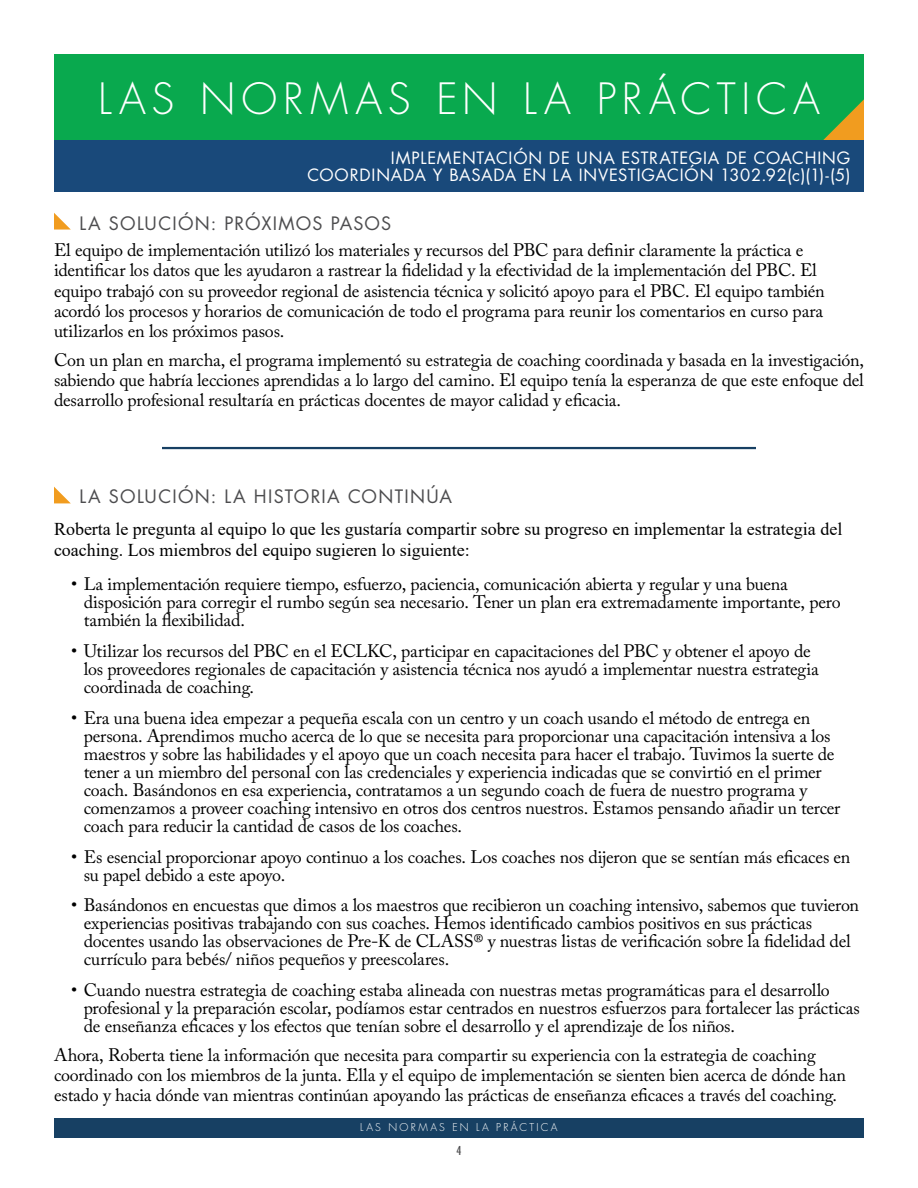
<style>
.page{position:relative;width:918px;height:1188px;background:#fff}
.page>*{position:absolute;margin:0;border:0;box-sizing:border-box;transform-origin:0 0}
.t1{font:300 42px "Futura Std";letter-spacing:.14em;color:#fff}
.t2{font:18px/18px "Adobe Caslon Pro";letter-spacing:-.015em;color:#000}
.t3{font:18px/21.6px "Times New Roman";color:#000}
.t4{font:18px "Futura Std";letter-spacing:.07em;color:#4d4d4f}
.t5{font:16.5px/16.5px "Futura Std";letter-spacing:.045em;color:#fff;text-align:right}
.t6{font:condensed 12px "Futura Std";color:#4d4d4f}
.t7{font:300 10.5px "Futura Std";letter-spacing:.215em;color:#fff}
</style>
<div class="page">
<div style="left:54px;top:54px;width:810px;height:87px;background:#09a94e"></div>
<div style="left:54px;top:100px;width:41px;height:41px;background:#09a94e"></div>
<div style="left:54px;top:1118px;width:810px;height:19px;background:#174063"></div>
<hr style="left:162px;top:447px;width:594px;height:2px;background:#174063">
<div style="left:54px;top:141px;width:810px;height:51px;background:#19497a"></div>
<svg style="left:54px;top:213px;width:17px;height:17px"></svg>
<svg style="left:54px;top:487px;width:17px;height:16px"></svg>
<h1 class="t1" style="left:98px;top:73px;width:723px">LAS NORMAS EN LA PRÁCTICA</h1>
<p class="t5" style="left:307px;top:150px;width:545px">IMPLEMENTACIÓN DE UNA ESTRATEGIA DE COACHING<br>COORDINADA Y BASADA EN LA INVESTIGACIÓN 1302.92(c)(1)-(5)</p>
<h3 class="t4" style="left:80px;top:211px;width:313px">LA SOLUCIÓN: PRÓXIMOS PASOS</h3>
<p class="t2" style="left:54px;top:240px;width:772px;line-height:20.2px">El equipo de implementación utilizó los materiales y recursos del PBC para definir claramente la práctica e identificar los datos que les ayudaron a rastrear la fidelidad y la efectividad de la implementación del PBC. El equipo trabajó con su proveedor regional de asistencia técnica y solicitó apoyo para el PBC. El equipo también acordó los procesos y horarios de comunicación de todo el programa para reunir los comentarios en curso para utilizarlos en los próximos pasos.</p>
<p class="t2" style="left:54px;top:350px;width:812px;line-height:20.2px;text-align:justify">Con un plan en marcha, el programa implementó su estrategia de coaching coordinada y basada en la investigación, sabiendo que habría lecciones aprendidas a lo largo del camino. El equipo tenía la esperanza de que este enfoque del desarrollo profesional resultaría en prácticas docentes de mayor calidad y eficacia.</p>
<h3 class="t4" style="left:80px;top:485px;width:374px">LA SOLUCIÓN: LA HISTORIA CONTINÚA</h3>
<p class="t3" style="left:54px;top:517px;width:790px">Roberta le pregunta al equipo lo que les gustaría compartir sobre su progreso en implementar la estrategia del coaching. Los miembros del equipo sugieren lo siguiente:</p>
<p class="t2" style="left:84px;top:575px;width:758px;text-indent:-13px">• La implementación requiere tiempo, esfuerzo, paciencia, comunicación abierta y regular y una buena disposición para corregir el rumbo según sea necesario. Tener un plan era extremadamente importante, pero también la flexibilidad.</p>
<p class="t2" style="left:84px;top:642px;width:737px;text-indent:-13px">• Utilizar los recursos del PBC en el ECLKC, participar en capacitaciones del PBC y obtener el apoyo de los proveedores regionales de capacitación y asistencia técnica nos ayudó a implementar nuestra estrategia coordinada de coaching.</p>
<p class="t2" style="left:84px;top:709px;width:758px;text-indent:-13px">• Era una buena idea empezar a pequeña escala con un centro y un coach usando el método de entrega en persona. Aprendimos mucho acerca de lo que se necesita para proporcionar una capacitación intensiva a los maestros y sobre las habilidades y el apoyo que un coach necesita para hacer el trabajo. Tuvimos la suerte de tener a un miembro del personal con las credenciales y experiencia indicadas que se convirtió en el primer coach. Basándonos en esa experiencia, contratamos a un segundo coach de fuera de nuestro programa y comenzamos a proveer coaching intensivo en otros dos centros nuestros. Estamos pensando añadir un tercer coach para reducir la cantidad de casos de los coaches.</p>
<p class="t2" style="left:84px;top:847px;width:768px;text-indent:-13px">• Es esencial proporcionar apoyo continuo a los coaches. Los coaches nos dijeron que se sentían más eficaces en su papel debido a este apoyo.</p>
<p class="t2" style="left:84px;top:896px;width:777px;text-indent:-13px">• Basándonos en encuestas que dimos a los maestros que recibieron un coaching intensivo, sabemos que tuvieron experiencias positivas trabajando con sus coaches. Hemos identificado cambios positivos en sus prácticas docentes usando las observaciones de Pre-K de CLASS® y nuestras listas de verificación sobre la fidelidad del currículo para bebés/ niños pequeños y preescolares.</p>
<p class="t2" style="left:84px;top:981px;width:778px;text-indent:-13px">• Cuando nuestra estrategia de coaching estaba alineada con nuestras metas programáticas para el desarrollo profesional y la preparación escolar, podíamos estar centrados en nuestros esfuerzos para fortalecer las prácticas de enseñanza eficaces y los efectos que tenían sobre el desarrollo y el aprendizaje de los niños.</p>
<p class="t2" style="left:54px;top:1044px;width:794px;line-height:20.2px">Ahora, Roberta tiene la información que necesita para compartir su experiencia con la estrategia de coaching coordinado con los miembros de la junta. Ella y el equipo de implementación se sienten bien acerca de dónde han estado y hacia dónde van mientras continúan apoyando las prácticas de enseñanza eficaces a través del coaching.</p>
<p class="t6" style="left:457px;top:1143px;width:6px">4</p>
<p class="t7" style="left:360px;top:1121px;width:199px">LAS NORMAS EN LA PRÁCTICA</p>
</div>
